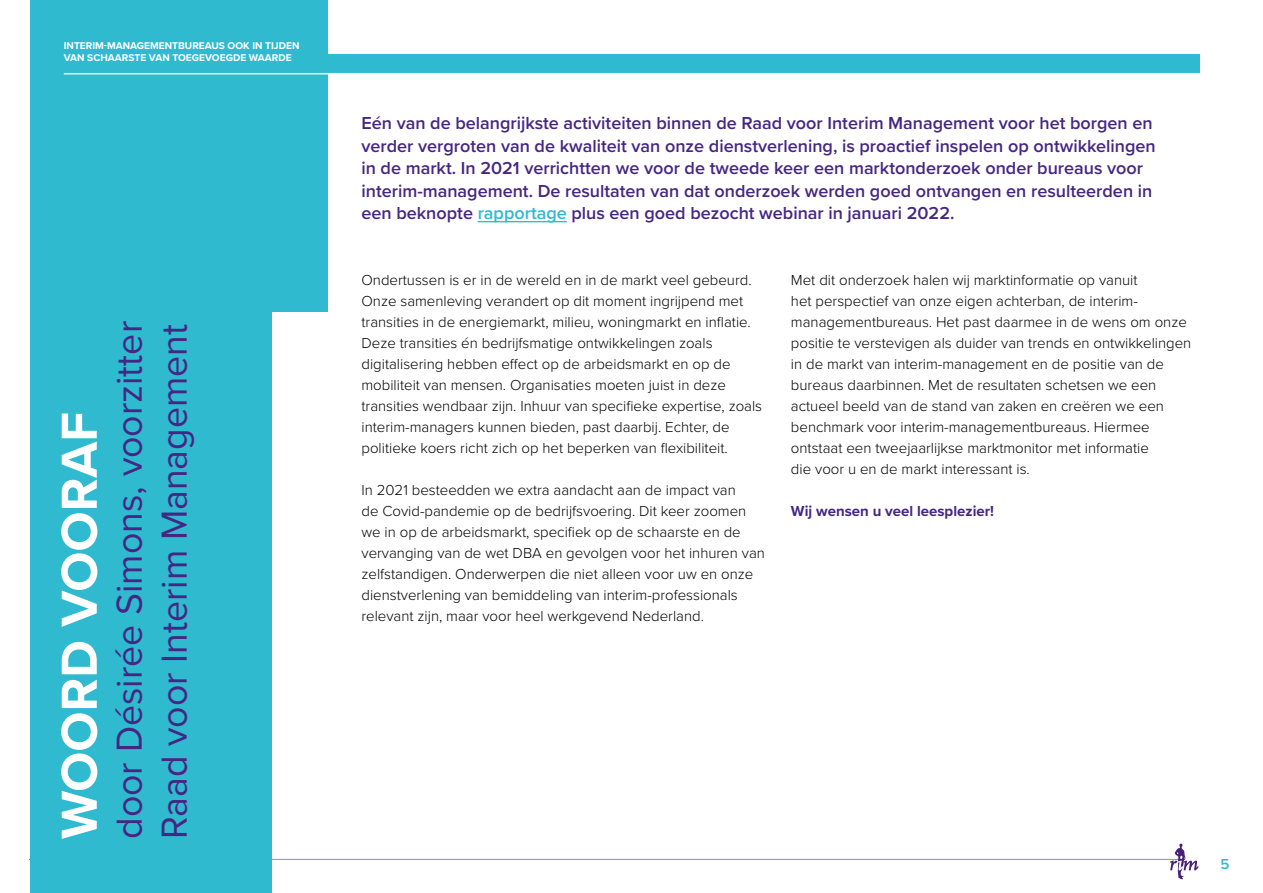
<style>
.page{position:relative;width:1263px;height:893px;background:#fff}
.page>*{position:absolute;margin:0;border:0;box-sizing:border-box;transform-origin:0 0}
.t1{font:700 52.5px "Proxima Nova";color:#fff}
.t2{font:37.5px/45px "Proxima Nova";color:#452683}
.t3{font:600 18px/22.5px "Proxima Nova";color:#452683}
.t4{font:300 15px/21px "Proxima Nova";color:#000}
.t5{font:700 15px "Proxima Nova";color:#452683}
.t6{font:600 15px "Proxima Nova";color:#2fbad0}
.t7{font:700 10.2px/12.3px "Proxima Nova";color:#fff}
.s1{color:#2fbad0}
</style>
<div class="page">
<hr style="left:30px;top:859px;width:1150px;height:1px;background:#30b9d0">
<svg style="left:1170px;top:844px;width:29px;height:35px"></svg>
<div style="left:30px;top:0;width:241px;height:893px;background:#2fbad0"></div>
<div style="left:210px;top:0;width:118px;height:311px;background:#2fbad0"></div>
<div style="left:54px;top:54px;width:1145px;height:20px;background:#2fbad0"></div>
<hr style="left:64px;top:73px;width:1145px;height:1px;background:#fff">
<hr style="left:478px;top:221px;width:89px;height:1px;background:#2fbad0">
<p class="t7" style="left:64px;top:39px;width:237px">INTERIM-MANAGEMENTBUREAUS OOK IN TIJDEN<br>VAN SCHAARSTE VAN TOEGEVOEGDE WAARDE</p>
<h1 class="t1" style="left:40px;top:839px;width:429px;rotate:-90deg">WOORD VOORAF</h1>
<h2 class="t2" style="left:105px;top:839px;width:519px;rotate:-90deg">door Désirée Simons, voorzitter<br>Raad voor Interim Management</h2>
<p class="t3" style="left:361px;top:111px;width:796px">Eén van de belangrijkste activiteiten binnen de Raad voor Interim Management voor het borgen en verder vergroten van de kwaliteit van onze dienstverlening, is proactief inspelen op ontwikkelingen in de markt. In 2021 verrichtten we voor de tweede keer een marktonderzoek onder bureaus voor interim-management. De resultaten van dat onderzoek werden goed ontvangen en resulteerden in een beknopte <span class="s1">rapportage</span> plus een goed bezocht webinar in januari 2022.</p>
<p class="t4" style="left:361px;top:269px;width:402px">Ondertussen is er in de wereld en in de markt veel gebeurd.<br>Onze samenleving verandert op dit moment ingrijpend met transities in de energiemarkt, milieu, woningmarkt en inflatie.<br>Deze transities én bedrijfsmatige ontwikkelingen zoals digitalisering hebben effect op de arbeidsmarkt en op de mobiliteit van mensen. Organisaties moeten juist in deze transities wendbaar zijn. Inhuur van specifieke expertise, zoals interim-managers kunnen bieden, past daarbij. Echter, de politieke koers richt zich op het beperken van flexibiliteit.</p>
<p class="t4" style="left:361px;top:479px;width:405px">In 2021 besteedden we extra aandacht aan de impact van<br>de Covid-pandemie op de bedrijfsvoering. Dit keer zoomen we in op de arbeidsmarkt, specifiek op de schaarste en de vervanging van de wet DBA en gevolgen voor het inhuren van zelfstandigen. Onderwerpen die niet alleen voor uw en onze dienstverlening van bemiddeling van interim-professionals relevant zijn, maar voor heel werkgevend Nederland.</p>
<p class="t4" style="left:791px;top:269px;width:402px">Met dit onderzoek halen wij marktinformatie op vanuit<br>het perspectief van onze eigen achterban, de interim&shy;managementbureaus. Het past daarmee in de wens om onze positie te verstevigen als duider van trends en ontwikkelingen in de markt van interim-management en de positie van de bureaus daarbinnen. Met de resultaten schetsen we een actueel beeld van de stand van zaken en creëren we een benchmark voor interim-managementbureaus. Hiermee ontstaat een tweejaarlijkse marktmonitor met informatie<br>die voor u en de markt interessant is.</p>
<p class="t5" style="left:791px;top:500px;width:205px">Wij wensen u veel leesplezier!</p>
<p class="t6" style="left:1220px;top:853px;width:10px">5</p>
</div>
